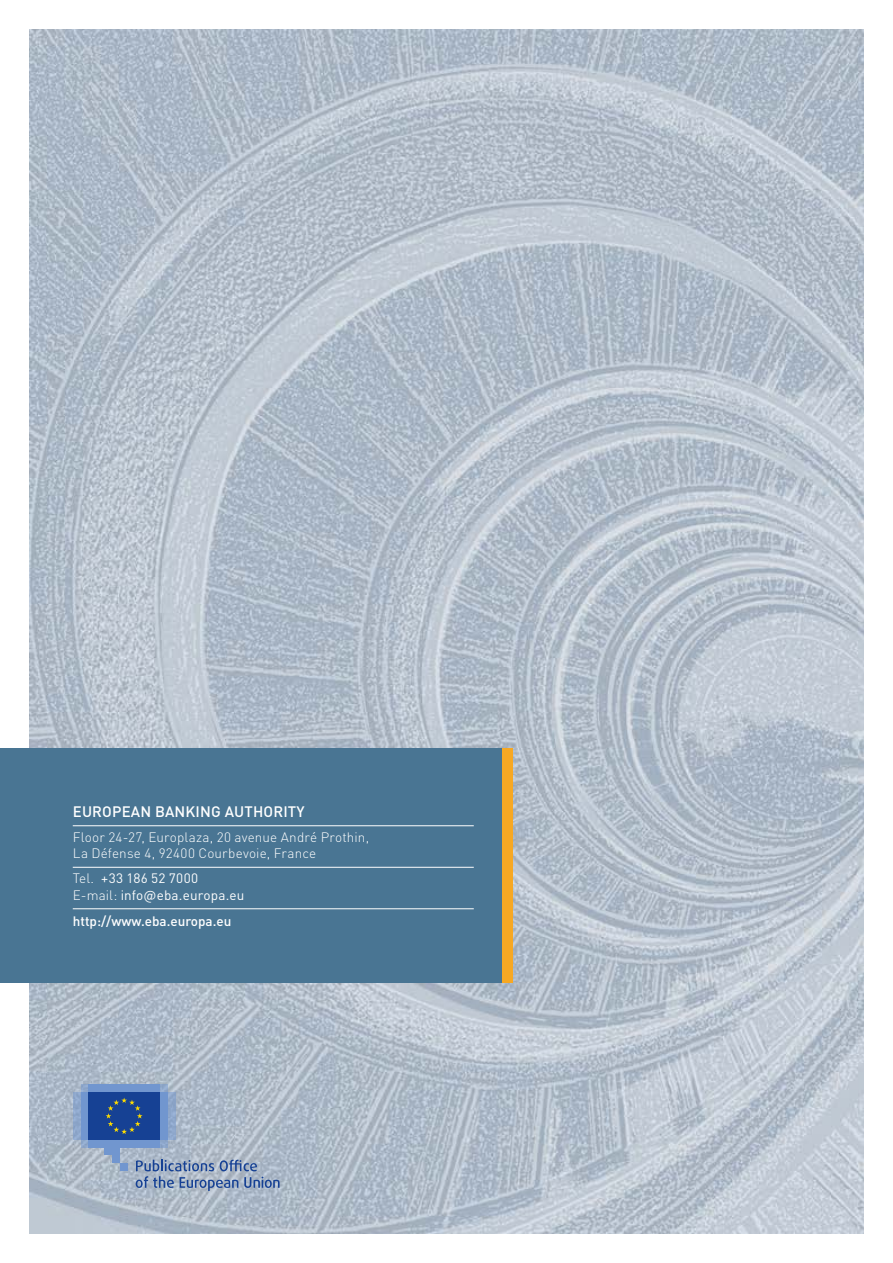
<style>
.page{position:relative;width:893px;height:1263px;background:#fff}
.page>*{position:absolute;margin:0;border:0;box-sizing:border-box;transform-origin:0 0}
.body{font:500 15px "DIN Pro";letter-spacing:.01em;color:#fff}
.body_no_space{font:300 13.5px/16.5px "DIN Pro";letter-spacing:.015em;color:#fff}
.body_no_space-2{font:13.5px/16.5px "DIN Pro";letter-spacing:.01em;color:#fff}
.body-2{font:500 13.5px "DIN Pro";color:#fff}
.s1{font-weight:300}
</style>
<div class="page">
<img style="left:30px;top:30px;width:833px;height:1203px">
<div style="left:0;top:748px;width:502px;height:235px;background:#497593"></div>
<div style="left:502px;top:748px;width:10px;height:235px;background:#f7a823"></div>
<hr style="left:73px;top:825px;width:401px;height:1px;background:#fff">
<hr style="left:73px;top:867px;width:401px;height:1px;background:#fff">
<hr style="left:73px;top:908px;width:401px;height:1px;background:#fff">
<svg style="left:81px;top:1139px;width:87px;height:8px"></svg>
<svg style="left:81px;top:1084px;width:87px;height:8px"></svg>
<div style="left:89px;top:1084px;width:71px;height:8px;background:#7196cf"></div>
<div style="left:89px;top:1139px;width:71px;height:8px;background:#7196cf"></div>
<div style="left:160px;top:1092px;width:8px;height:47px;background:#7196cf"></div>
<div style="left:168px;top:1092px;width:7px;height:47px;background:#8fa7cb"></div>
<div style="left:81px;top:1092px;width:8px;height:47px;background:#7196cf"></div>
<div style="left:73px;top:1092px;width:8px;height:47px;background:#8fa8cc"></div>
<div style="left:104px;top:1139px;width:16px;height:16px;background:#7196cf"></div>
<div style="left:112px;top:1139px;width:8px;height:24px;background:#7196cf"></div>
<div style="left:120px;top:1163px;width:8px;height:8px;background:#7196cf"></div>
<div style="left:89px;top:1092px;width:71px;height:47px;background:#164194"></div>
<svg style="left:106px;top:1097px;width:37px;height:37px"></svg>
<svg style="left:136px;top:1160px;width:144px;height:31px;background:#8ea0bd"></svg>
<p class="body" style="left:73px;top:801px;width:233px">EUROPEAN BANKING AUTHORITY</p>
<p class="body_no_space" style="left:73px;top:828px;width:298px">Floor 24-27, Europlaza, 20 avenue André Prothin,<br>La Défense 4, 92400 Courbevoie, France</p>
<p class="body_no_space-2" style="left:73px;top:870px;width:173px"><span class="s1">Tel.</span> +33 186 52 7000<br><span class="s1">E-mail:</span> info@eba.europa.eu</p>
<p class="body-2" style="left:73px;top:912px;width:160px">http://www.eba.europa.eu</p>
</div>
